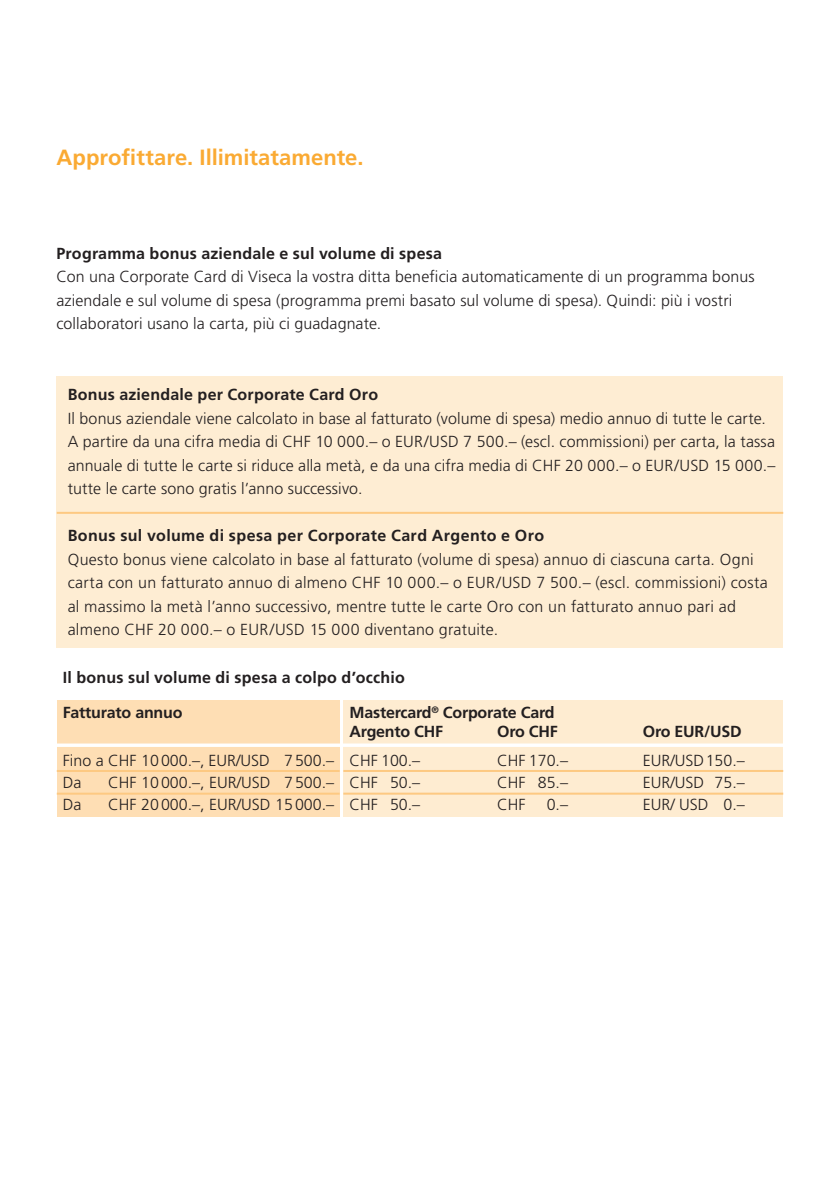
<style>
.page{position:relative;width:840px;height:1191px;background:#fff}
.page>*{position:absolute;margin:0;border:0;box-sizing:border-box;transform-origin:0 0}
.t1{font:700 22px "Frutiger LT Pro";color:#faaa33}
.t2{font:300 16px/23.6px "Frutiger LT Pro";letter-spacing:.01em;color:#231f20}
.t3{font:700 16px "Frutiger LT Pro";letter-spacing:.015em;color:#231f20}
.t4{font:700 16px "Frutiger LT Pro";letter-spacing:-.015em;color:#231f20}
</style>
<div class="page">
<div style="left:57px;top:376px;width:725px;height:272px;background:#feedd3"></div>
<hr style="left:57px;top:512px;width:725px;height:2px;background:#fdc982">
<div style="left:57px;top:700px;width:282px;height:117px;background:#fedeb4"></div>
<div style="left:343px;top:700px;width:439px;height:117px;background:#feecd1"></div>
<div style="left:51px;top:743px;width:748px;height:4px;border:2px solid #fff"></div>
<hr style="left:343px;top:770px;width:439px;height:2px;background:#fdc982">
<hr style="left:57px;top:770px;width:282px;height:2px;background:#fdc982">
<hr style="left:343px;top:792px;width:439px;height:2px;background:#fdc982">
<hr style="left:57px;top:792px;width:282px;height:2px;background:#fdc982">
<h1 class="t1" style="left:56px;top:144px;width:308px">Approfittare. Illimitatamente.</h1>
<p class="t3" style="left:56px;top:244px;width:387px">Programma bonus aziendale e sul volume di spesa</p>
<p class="t2" style="left:56px;top:265px;width:699px">Con una Corporate Card di Viseca la vostra ditta beneficia automaticamente di un programma bonus aziendale e sul volume di spesa (programma premi basato sul volume di spesa). Quindi: più i vostri collaboratori usano la carta, più ci guadagnate.</p>
<p class="t3" style="left:68px;top:385px;width:312px">Bonus aziendale per Corporate Card Oro</p>
<p class="t2" style="left:68px;top:406px;width:708px">Il bonus aziendale viene calcolato in base al fatturato (volume di spesa) medio annuo di tutte le carte.<br>A partire da una cifra media di CHF 10 000.– o EUR/USD 7 500.– (escl. commissioni) per carta, la tassa annuale di tutte le carte si riduce alla metà, e da una cifra media di CHF 20 000.– o EUR/USD 15 000.– tutte le carte sono gratis l’anno successivo.</p>
<p class="t3" style="left:68px;top:526px;width:478px">Bonus sul volume di spesa per Corporate Card Argento e Oro</p>
<p class="t2" style="left:68px;top:547px;width:701px">Questo bonus viene calcolato in base al fatturato (volume di spesa) annuo di ciascuna carta. Ogni carta con un fatturato annuo di almeno CHF 10 000.– o EUR/USD 7 500.– (escl. commissioni) costa al massimo la metà l’anno successivo, mentre tutte le carte Oro con un fatturato annuo pari ad almeno CHF 20 000.– o EUR/USD 15 000 diventano gratuite.</p>
<p class="t3" style="left:63px;top:667px;width:343px">Il bonus sul volume di spesa a colpo d’occhio</p>
<p class="t4" style="left:349px;top:721px;width:95px">Argento CHF</p>
<p class="t3" style="left:497px;top:721px;width:62px">Oro CHF</p>
<p class="t4" style="left:63px;top:703px;width:121px">Fatturato annuo</p>
<p class="t4" style="left:349px;top:703px;width:206px">Mastercard<sup>®</sup> Corporate Card</p>
<p class="t4" style="left:642px;top:721px;width:100px">Oro EUR/USD</p>
<p class="t2" style="left:63px;top:749px;width:272px;line-height:22px">Fino a CHF 10000.–, EUR/USD 7500.–<br>Da</p>
<p class="t2" style="left:108px;top:770px;width:227px">CHF 10000.–, EUR/USD 7500.–</p>
<p class="t2" style="left:63px;top:792px;width:20px">Da</p>
<p class="t2" style="left:108px;top:792px;width:227px">CHF 20000.–, EUR/USD 15000.–</p>
<p class="t2" style="left:349px;top:749px;width:72px;line-height:22px;text-align:justify">CHF 100.– CHF 50.– CHF 50.–</p>
<p class="t2" style="left:497px;top:749px;width:72px;line-height:22px;text-align:justify">CHF 170.– CHF 85.– CHF</p>
<p class="t2" style="left:546px;top:792px;width:23px">0.–</p>
<p class="t2" style="left:642px;top:749px;width:104px;line-height:22px;text-align:justify">EUR/USD150.– EUR/USD 75.– EUR/ USD 0.–</p>
</div>
